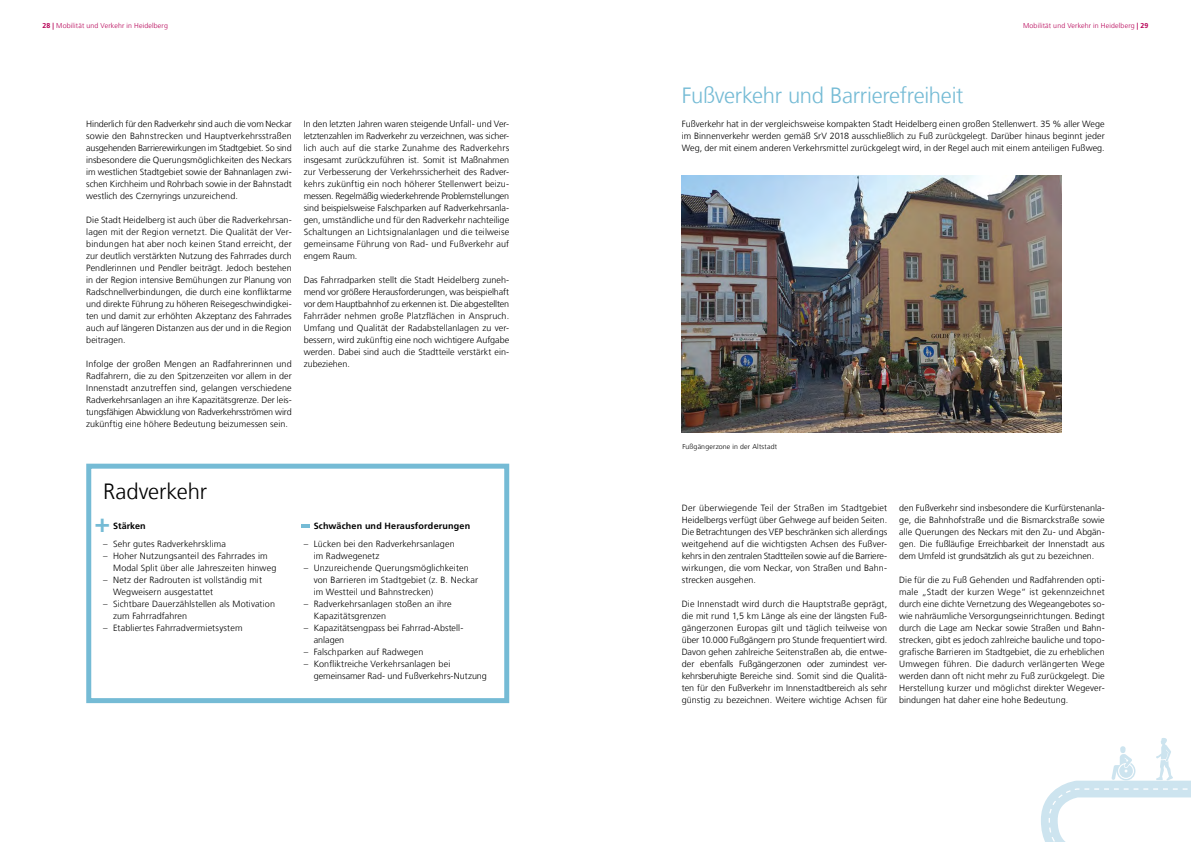
<style>
.page{position:relative;width:1191px;height:842px;background:#fff}
.page>*{position:absolute;margin:0;border:0;box-sizing:border-box;transform-origin:0 0}
.Quellenangabe_6pt_Fr{font:700 26.3px "Frutiger LT Com";color:#75bbd5}
.Fließtext_9pt_Frutig{font:300 22px "Frutiger LT Com";letter-spacing:-.015em;color:#75bbd5}
.t1{font:300 22px "Frutiger LT Com";letter-spacing:-.005em;color:#000}
.Fließtext_9pt_Frutig-2{font:300 9px/12px "Frutiger LT Com";letter-spacing:.01em;color:#000;text-align:justify}
.Bildunterschrift_7pt{font:700 9px "Frutiger LT Com";letter-spacing:.02em;color:#000}
.Quellenangabe_6pt_Fr-2{font:700 9px "Frutiger LT Com";color:#000}
.t2{font:300 7px "Frutiger LT Com";letter-spacing:.02em;color:#b60056}
.Bildunterschrift_7pt-2{font:300 7px "Frutiger LT Com";letter-spacing:.025em;color:#000}
.s1{font-weight:700}
</style>
<div class="page">
<div style="left:86px;top:464px;width:423px;height:239px;border:5px solid #75bbd5"></div>
<img style="left:681px;top:175px;width:380px;height:258px">
<svg style="left:1041px;top:738px;width:150px;height:104px"></svg>
<svg style="left:301px;top:525px;width:9px;height:3px"></svg>
<p class="t2" style="left:43px;top:22px;width:127px"><span class="s1">28 |</span> Mobilität und Verkehr in Heidelberg</p>
<p class="t2" style="left:1023px;top:22px;width:127px">Mobilität und Verkehr in Heidelberg <span class="s1">| 29</span></p>
<p class="Fließtext_9pt_Frutig-2" style="left:86px;top:118px;width:207px">Hinderlich für den Radverkehr sind auch die vom Neckar sowie den Bahnstrecken und Hauptverkehrsstraßen ausgehenden Barrierewirkungen im Stadtgebiet. So sind insbesondere die Querungsmöglichkeiten des Neckars im westlichen Stadtgebiet sowie der Bahnanlagen zwi&shy;schen Kirchheim und Rohrbach sowie in der Bahnstadt westlich des Czernyrings unzureichend.</p>
<p class="Fließtext_9pt_Frutig-2" style="left:86px;top:214px;width:207px">Die Stadt Heidelberg ist auch über die Radverkehrsan&shy;lagen mit der Region vernetzt. Die Qualität der Ver&shy;bindungen hat aber noch keinen Stand erreicht, der zur deutlich verstärkten Nutzung des Fahrrades durch Pendlerinnen und Pendler beiträgt. Jedoch bestehen in der Region intensive Bemühungen zur Planung von Radschnellverbindungen, die durch eine konfliktarme und direkte Führung zu höheren Reisegeschwindigkei&shy;ten und damit zur erhöhten Akzeptanz des Fahrrades auch auf längeren Distanzen aus der und in die Region beitragen.</p>
<p class="Fließtext_9pt_Frutig-2" style="left:86px;top:358px;width:207px">Infolge der großen Mengen an Radfahrerinnen und Radfahrern, die zu den Spitzenzeiten vor allem in der Innenstadt anzutreffen sind, gelangen verschiedene Radverkehrsanlagen an ihre Kapazitätsgrenze. Der leis&shy;tungsfähigen Abwicklung von Radverkehrsströmen wird zukünftig eine höhere Bedeutung beizumessen sein.</p>
<p class="Fließtext_9pt_Frutig-2" style="left:304px;top:118px;width:207px">In den letzten Jahren waren steigende Unfall- und Ver&shy;letztenzahlen im Radverkehr zu verzeichnen, was sicher&shy;lich auch auf die starke Zunahme des Radverkehrs insgesamt zurückzuführen ist. Somit ist Maßnahmen zur Verbesserung der Verkehrssicherheit des Radver&shy;kehrs zukünftig ein noch höherer Stellenwert beizu&shy;messen. Regelmäßig wiederkehrende Problemstellungen sind beispielsweise Falschparken auf Radverkehrsanla&shy;gen, umständliche und für den Radverkehr nachteilige Schaltungen an Lichtsignalanlagen und die teilweise gemeinsame Führung von Rad- und Fußverkehr auf engem Raum.</p>
<p class="Fließtext_9pt_Frutig-2" style="left:304px;top:274px;width:207px">Das Fahrradparken stellt die Stadt Heidelberg zuneh&shy;mend vor größere Herausforderungen, was beispielhaft vor dem Hauptbahnhof zu erkennen ist. Die abgestellten Fahrräder nehmen große Platzflächen in Anspruch.<br>Umfang und Qualität der Radabstellanlagen zu ver&shy;bessern, wird zukünftig eine noch wichtigere Aufgabe werden. Dabei sind auch die Stadtteile verstärkt ein&shy;zubeziehen.</p>
<p class="t1" style="left:103px;top:479px;width:105px">Radverkehr</p>
<p class="Quellenangabe_6pt_Fr-2" style="left:113px;top:521px;width:34px">Stärken</p>
<p class="Fließtext_9pt_Frutig-2" style="left:103px;top:538px;width:124px">– Sehr gutes Radverkehrsklima</p>
<p class="Fließtext_9pt_Frutig-2" style="left:113px;top:550px;width:165px;text-indent:-10px">– Hoher Nutzungsanteil des Fahrrades im<br>Modal Split über alle Jahreszeiten hinweg</p>
<p class="Fließtext_9pt_Frutig-2" style="left:113px;top:574px;width:150px;text-indent:-10px">– Netz der Radrouten ist vollständig mit<br>Wegweisern ausgestattet</p>
<p class="Fließtext_9pt_Frutig-2" style="left:113px;top:598px;width:163px;text-indent:-10px">– Sichtbare Dauerzählstellen als Motivation zum Fahrradfahren</p>
<p class="Fließtext_9pt_Frutig-2" style="left:103px;top:622px;width:141px">– Etabliertes Fahrradvermietsystem</p>
<p class="Quellenangabe_6pt_Fr" style="left:94px;top:508px;width:17px">+</p>
<p class="Bildunterschrift_7pt" style="left:314px;top:521px;width:158px">Schwächen und Herausforderungen</p>
<p class="Fließtext_9pt_Frutig-2" style="left:314px;top:538px;width:143px;text-indent:-10px">– Lücken bei den Radverkehrsanlagen im Radwegenetz</p>
<p class="Fließtext_9pt_Frutig-2" style="left:314px;top:562px;width:166px;text-align:left;text-indent:-10px">– Unzureichende Querungsmöglichkeiten von Barrieren im Stadtgebiet (z. B. Neckar im Westteil und Bahnstrecken)</p>
<p class="Fließtext_9pt_Frutig-2" style="left:314px;top:598px;width:140px;text-indent:-10px">– Radverkehrsanlagen stoßen an ihre<br>Kapazitätsgrenzen</p>
<p class="Fließtext_9pt_Frutig-2" style="left:314px;top:622px;width:150px;text-indent:-10px">– Kapazitätsengpass bei Fahrrad-Abstell&shy;anlagen</p>
<p class="Fließtext_9pt_Frutig-2" style="left:304px;top:646px;width:121px">– Falschparken auf Radwegen</p>
<p class="Fließtext_9pt_Frutig-2" style="left:314px;top:658px;width:175px;text-indent:-10px">– Konfliktreiche Verkehrsanlagen bei gemeinsamer Rad- und Fußverkehrs-Nutzung</p>
<p class="Fließtext_9pt_Frutig" style="left:682px;top:83px;width:283px">Fußverkehr und Barrierefreiheit</p>
<p class="Fließtext_9pt_Frutig-2" style="left:682px;top:118px;width:424px">Fußverkehr hat in der vergleichsweise kompakten Stadt Heidelberg einen großen Stellenwert. 35 % aller Wege im Binnenverkehr werden gemäß SrV 2018 ausschließlich zu Fuß zurückgelegt. Darüber hinaus beginnt jeder Weg, der mit einem anderen Verkehrsmittel zurückgelegt wird, in der Regel auch mit einem anteiligen Fußweg.</p>
<p class="Bildunterschrift_7pt-2" style="left:682px;top:443px;width:96px">Fußgängerzone in der Altstadt</p>
<p class="Fließtext_9pt_Frutig-2" style="left:681px;top:502px;width:207px">Der überwiegende Teil der Straßen im Stadtgebiet Heidelbergs verfügt über Gehwege auf beiden Seiten.<br>Die Betrachtungen des VEP beschränken sich allerdings weitgehend auf die wichtigsten Achsen des Fußver&shy;kehrs in den zentralen Stadtteilen sowie auf die Barriere&shy;wirkungen, die vom Neckar, von Straßen und Bahn&shy;strecken ausgehen.</p>
<p class="Fließtext_9pt_Frutig-2" style="left:681px;top:598px;width:207px">Die Innenstadt wird durch die Hauptstraße geprägt, die mit rund 1,5 km Länge als eine der längsten Fuß&shy;gängerzonen Europas gilt und täglich teilweise von über 10.000 Fußgängern pro Stunde frequentiert wird.<br>Davon gehen zahlreiche Seitenstraßen ab, die entwe&shy;der ebenfalls Fußgängerzonen oder zumindest ver&shy;kehrsberuhigte Bereiche sind. Somit sind die Qualitä&shy;ten für den Fußverkehr im Innenstadtbereich als sehr günstig zu bezeichnen. Weitere wichtige Achsen für</p>
<p class="Fließtext_9pt_Frutig-2" style="left:899px;top:502px;width:207px">den Fußverkehr sind insbesondere die Kurfürstenanla&shy;ge, die Bahnhofstraße und die Bismarckstraße sowie alle Querungen des Neckars mit den Zu- und Abgän&shy;gen. Die fußläufige Erreichbarkeit der Innenstadt aus dem Umfeld ist grundsätzlich als gut zu bezeichnen.</p>
<p class="Fließtext_9pt_Frutig-2" style="left:899px;top:574px;width:207px">Die für die zu Fuß Gehenden und Radfahrenden opti&shy;male „Stadt der kurzen Wege“ ist gekennzeichnet durch eine dichte Vernetzung des Wegeangebotes so&shy;wie nahräumliche Versorgungseinrichtungen. Bedingt durch die Lage am Neckar sowie Straßen und Bahn&shy;strecken, gibt es jedoch zahlreiche bauliche und topo&shy;grafische Barrieren im Stadtgebiet, die zu erheblichen Umwegen führen. Die dadurch verlängerten Wege werden dann oft nicht mehr zu Fuß zurückgelegt. Die Herstellung kurzer und möglichst direkter Wegever&shy;bindungen hat daher eine hohe Bedeutung.</p>
</div>
